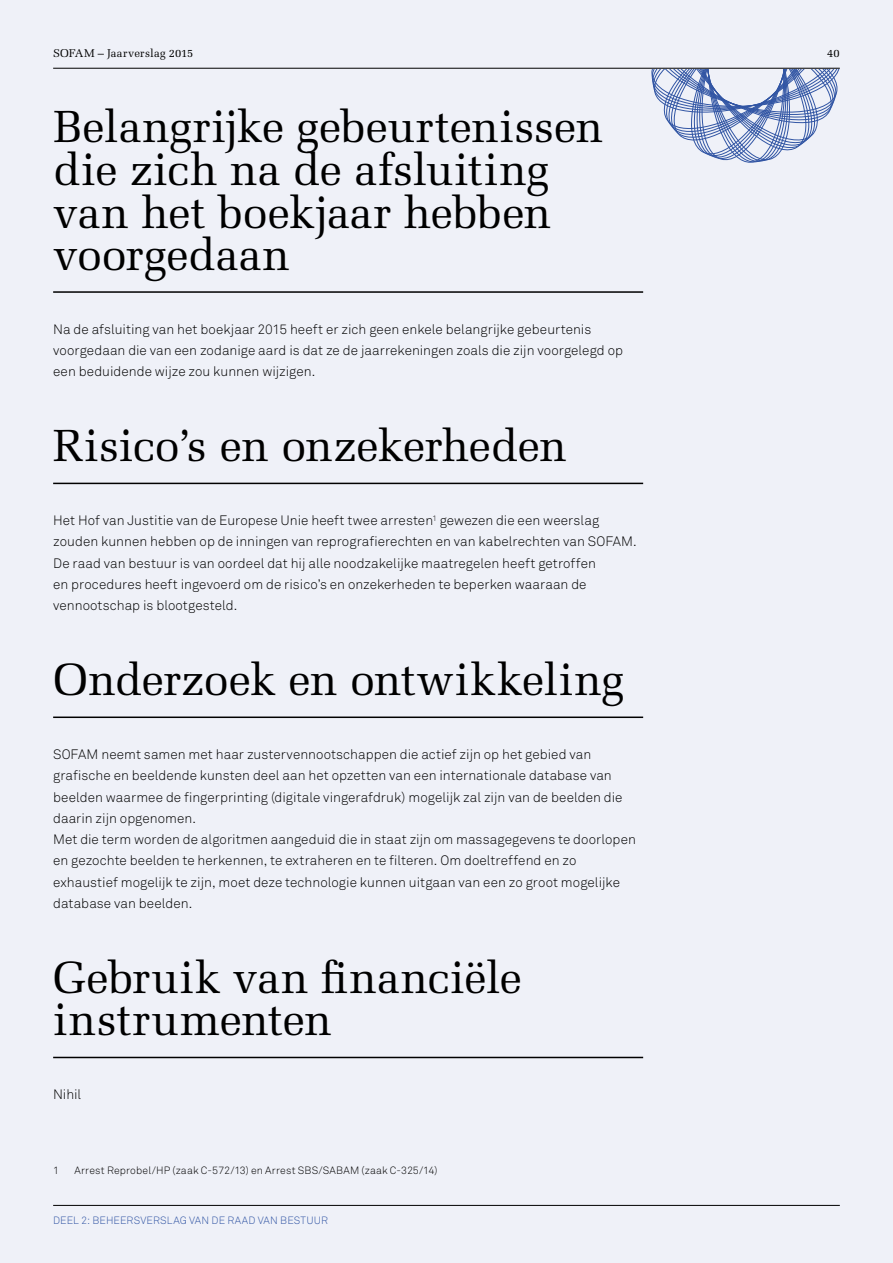
<style>
.page{position:relative;width:893px;height:1263px;background:#eff1f8}
.page>*{position:absolute;margin:0;border:0;box-sizing:border-box;transform-origin:0 0}
.t1{font:45px/42.5px "Melior";letter-spacing:-.005em;color:#000}
.t2{font:300 13.5px/21.3px "Akkurat";letter-spacing:.005em;color:#000}
.t3{font:11.25px "Melior";letter-spacing:.01em;color:#000}
.t4{font:300 10.5px "Akkurat";letter-spacing:.015em;color:#000}
.t5{font:300 10.5px "Akkurat";letter-spacing:.01em;color:#3155a4}
</style>
<div class="page">
<svg style="left:651px;top:69px;width:189px;height:94px"></svg>
<hr style="left:53px;top:68px;width:787px;height:1px;background:#000">
<hr style="left:53px;top:1205px;width:787px;height:1px;background:#000">
<hr style="left:53px;top:291px;width:590px;height:2px;background:#000">
<hr style="left:53px;top:483px;width:590px;height:1px;background:#000">
<hr style="left:53px;top:716px;width:590px;height:2px;background:#000">
<hr style="left:53px;top:1057px;width:590px;height:1px;background:#000">
<p class="t3" style="left:53px;top:47px;width:142px">SOFAM – Jaarverslag 2015</p>
<h1 class="t1" style="left:53px;top:105px;width:552px">Belangrijke gebeurtenissen die zich na de afsluiting van het boekjaar hebben voorgedaan</h1>
<p class="t2" style="left:53px;top:318px;width:571px">Na de afsluiting van het boekjaar 2015 heeft er zich geen enkele belangrijke gebeurtenis voorgedaan die van een zodanige aard is dat ze de jaarrekeningen zoals die zijn voorgelegd op een beduidende wijze zou kunnen wijzigen.</p>
<h1 class="t1" style="left:53px;top:424px;width:515px">Risico’s en onzekerheden</h1>
<p class="t2" style="left:53px;top:509px;width:585px">Het Hof van Justitie van de Europese Unie heeft twee arresten<sup>1</sup> gewezen die een weerslag zouden kunnen hebben op de inningen van reprografierechten en van kabelrechten van SOFAM.<br>De raad van bestuur is van oordeel dat hij alle noodzakelijke maatregelen heeft getroffen<br>en procedures heeft ingevoerd om de risico’s en onzekerheden te beperken waaraan de vennootschap is blootgesteld.</p>
<h1 class="t1" style="left:53px;top:658px;width:573px">Onderzoek en ontwikkeling</h1>
<p class="t2" style="left:53px;top:743px;width:584px">SOFAM neemt samen met haar zustervennootschappen die actief zijn op het gebied van grafische en beeldende kunsten deel aan het opzetten van een internationale database van beelden waarmee de fingerprinting (digitale vingerafdruk) mogelijk zal zijn van de beelden die daarin zijn opgenomen.<br>Met die term worden de algoritmen aangeduid die in staat zijn om massagegevens te doorlopen en gezochte beelden te herkennen, te extraheren en te filteren. Om doeltreffend en zo exhaustief mogelijk te zijn, moet deze technologie kunnen uitgaan van een zo groot mogelijke database van beelden.</p>
<h1 class="t1" style="left:53px;top:956px;width:470px">Gebruik van financiële instrumenten</h1>
<p class="t2" style="left:53px;top:1084px;width:30px">Nihil</p>
<p class="t4" style="left:53px;top:1163px;width:7px">1</p>
<p class="t4" style="left:74px;top:1163px;width:364px">Arrest Reprobel/HP (zaak C-572/13) en Arrest SBS/SABAM (zaak C-325/14)</p>
<p class="t5" style="left:53px;top:1213px;width:276px">DEEL 2: BEHEERSVERSLAG VAN DE RAAD VAN BESTUUR</p>
<p class="t3" style="left:827px;top:47px;width:14px">40</p>
</div>
